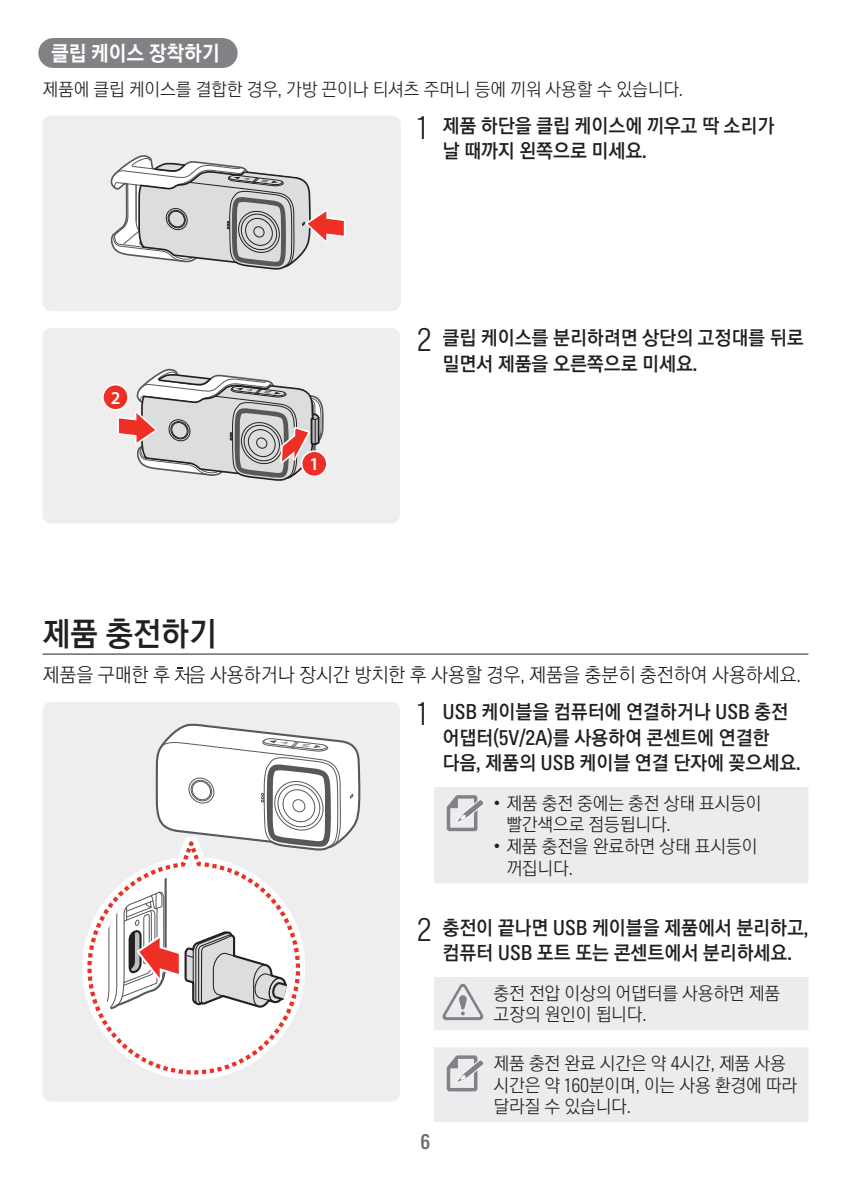
<style>
.page{position:relative;width:851px;height:1191px;background:#fff}
.page>*{position:absolute;margin:0;border:0;box-sizing:border-box;transform-origin:0 0}
.t1{font:33px "Inavi Rix Go B";letter-spacing:-.01em;color:#231f20;scale:.95 1}
.t2{font:21px "Inavi Rix Go EB";letter-spacing:-.01em;color:#fff;scale:.95 1}
.t3{font:19.5px/25.5px "Inavi Rix Go B";letter-spacing:-.01em;color:#231f20}
.t4{font:19.5px "Inavi Rix Go L";letter-spacing:-.01em;color:#231f20}
.t5{font:19.5px "Inavi Rix Go EB";color:#6c6d70}
.t6{font:600 18.3px "Myriad Pro";color:#fff}
.t7{font:18px/21.6px "Inavi Rix Go L";letter-spacing:-.01em;color:#231f20}
.s1{font-family:"Inavi Rix Go L";font-size:30px}
</style>
<div class="page">
<div style="left:53px;top:38px;width:169px;height:30px;background:#808285"></div>
<hr style="left:222px;top:38px;width:1px;height:30px;background:#808285">
<hr style="left:43px;top:653px;width:765px;height:1px;background:#231f20">
<div style="left:43px;top:115px;width:358px;height:196px;background:#eeeeef;border-radius:9px"></div>
<svg style="left:111px;top:155px;width:234px;height:115px"></svg>
<div style="left:43px;top:328px;width:357px;height:195px;background:#eeeeef;border-radius:9px"></div>
<svg style="left:102px;top:369px;width:225px;height:112px"></svg>
<svg style="left:175px;top:666px;width:14px;height:18px"></svg>
<div style="left:43px;top:702px;width:357px;height:399px;background:#eeeeef;border-radius:9px"></div>
<svg style="left:82px;top:938px;width:210px;height:141px"></svg>
<svg style="left:87px;top:723px;width:273px;height:297px"></svg>
<div style="left:434px;top:787px;width:374px;height:96px;background:#ececee"></div>
<div style="left:434px;top:977px;width:374px;height:53px;background:#ececee"></div>
<div style="left:434px;top:1047px;width:374px;height:75px;background:#ececee"></div>
<p class="t2" style="left:51px;top:39px;width:179px">클립 케이스 장착하기</p>
<p class="t7" style="left:43px;top:79px;width:642px">제품에 클립 케이스를 결합한 경우, 가방 끈이나 티셔츠 주머니 등에 끼워 사용할 수 있습니다.</p>
<p class="t3" style="left:442px;top:112px;width:333px;text-indent:-26px"><span class="s1">1</span> 제품 하단을 클립 케이스에 끼우고 딱 소리가 날 때까지 왼쪽으로 미세요.</p>
<p class="t6" style="left:111px;top:386px;width:11px">2</p>
<p class="t6" style="left:309px;top:452px;width:11px">1</p>
<p class="t3" style="left:442px;top:325px;width:362px;text-indent:-26px"><span class="s1">2</span> 클립 케이스를 분리하려면 상단의 고정대를 뒤로 밀면서 제품을 오른쪽으로 미세요.</p>
<h1 class="t1" style="left:43px;top:611px;width:185px">제품 충전하기</h1>
<p class="t4" style="left:43px;top:662px;width:760px">제품을 구매한 후 음 사용하거나 장시간 방치한 후 사용할 경우, 제품을 충분히 충전하여 사용하세요.</p>
<p class="t3" style="left:442px;top:698px;width:360px;text-indent:-26px"><span class="s1">1</span> USB 케이블을 컴퓨터에 연결하거나 USB 충전 어댑터(5V/2A)를 사용하여 콘센트에 연결한 다음, 제품의 USB 케이블 연결 단자에 꽂으세요.</p>
<p class="t7" style="left:506px;top:792px;width:257px;text-indent:-13px">• 제품 충전 중에는 충전 상태 표시등이 빨간색으로 점등됩니다.</p>
<p class="t7" style="left:506px;top:835px;width:253px;text-indent:-13px">• 제품 충전을 완료하면 상태 표시등이 꺼집니다.</p>
<p class="t3" style="left:417px;top:914px;width:393px;text-align:center"><span class="s1">2</span> 충전이 끝나면 USB 케이블을 제품에서 분리하고, 컴퓨터 USB 포트 또는 콘센트에서 분리하세요.</p>
<p class="t7" style="left:493px;top:982px;width:288px">충전 전압 이상의 어댑터를 사용하면 제품 고장의 원인이 됩니다.</p>
<p class="t7" style="left:493px;top:1052px;width:305px">제품 충전 완료 시간은 약 4시간, 제품 사용 시간은 약 160분이며, 이는 사용 환경에 따라 달라질 수 있습니다.</p>
<p class="t5" style="left:420px;top:1128px;width:11px">6</p>
</div>
